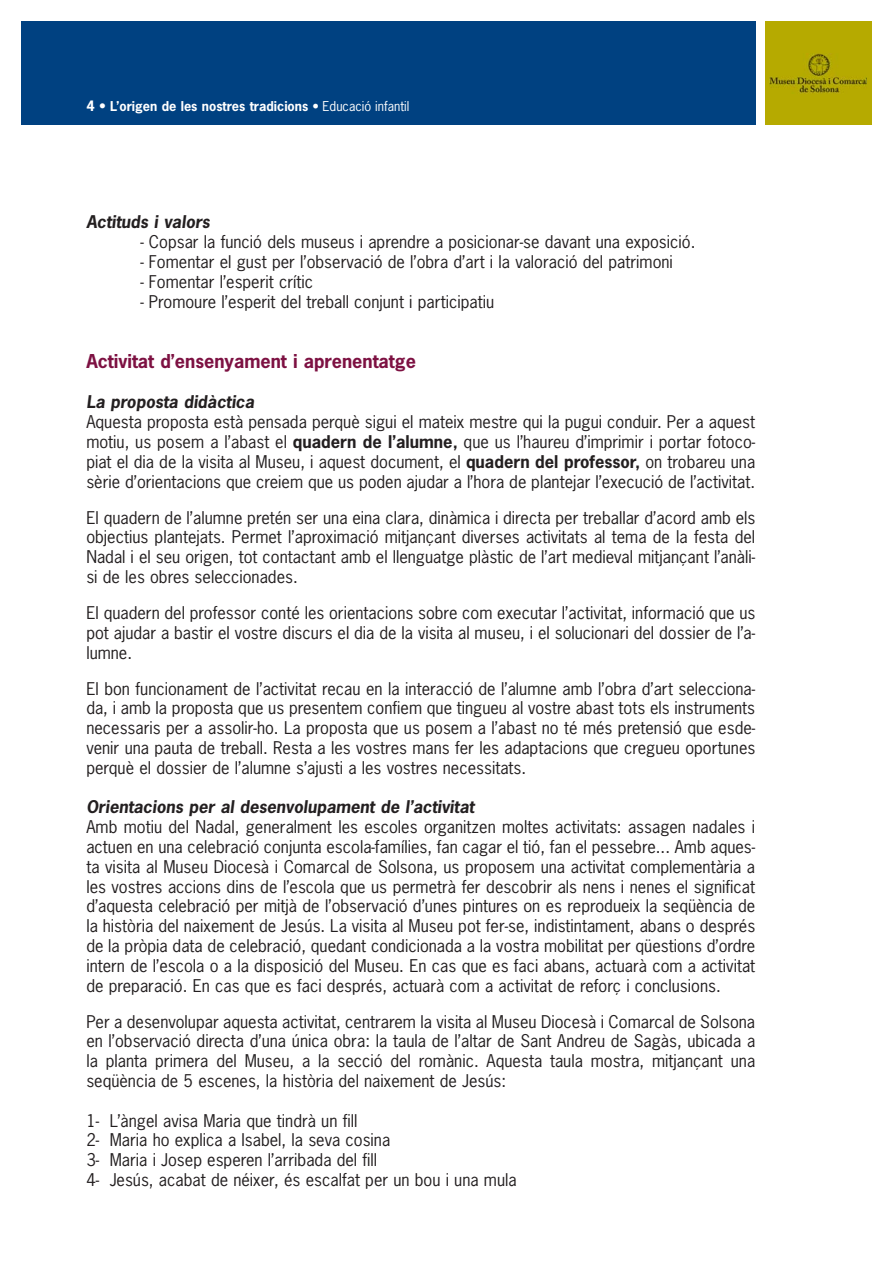
<style>
.page{position:relative;width:893px;height:1263px;background:#fff}
.page>*{position:absolute;margin:0;border:0;box-sizing:border-box;transform-origin:0 0}
.t1{font:700 18px "News Gothic Std";color:#7d1142}
.t2{font:16.5px/19.8px "News Gothic Std";color:#231f20;text-align:justify}
.t3{font:italic 700 16.5px "News Gothic Std";color:#231f20}
.t4{font:700 12.75px "News Gothic Std";color:#fff}
.s1{font-size:13.5px}
.s2{font-weight:400}
.s3{font-weight:700}
</style>
<div class="page">
<div style="left:21px;top:21px;width:735px;height:104px;background:#004181"></div>
<div style="left:765px;top:21px;width:107px;height:104px;background:#b6aa00"></div>
<img style="left:769px;top:53px;width:98px;height:41px">
<p class="t4" style="left:86px;top:101px;width:325px"><span class="s1">4 •</span> L’origen de les nostres tradicions • <span class="s2">Educació infantil</span></p>
<p class="t3" style="left:86px;top:216px;width:125px">Actituds i valors</p>
<p class="t2" style="left:140px;top:234px;width:557px">- Copsar la funció dels museus i aprendre a posicionar-se davant una exposició.</p>
<p class="t2" style="left:140px;top:253px;width:534px">- Fomentar el gust per l’observació de l’obra d’art i la valoració del patrimoni</p>
<p class="t2" style="left:140px;top:273px;width:174px">- Fomentar l’esperit crític</p>
<p class="t2" style="left:140px;top:293px;width:355px">- Promoure l’esperit del treball conjunt i participatiu</p>
<p class="t1" style="left:86px;top:354px;width:331px">Activitat d’ensenyament i aprenentatge</p>
<p class="t3" style="left:86px;top:396px;width:169px">La proposta didàctica</p>
<p class="t2" style="left:86px;top:414px;width:670px">Aquesta proposta està pensada perquè sigui el mateix mestre qui la pugui conduir. Per a aquest motiu, us posem a l’abast el <span class="s3">quadern de l’alumne,</span> que us l’haureu d’imprimir i portar fotoco&shy;piat el dia de la visita al Museu, i aquest document, el <span class="s3">quadern del professor,</span> on trobareu una sèrie d’orientacions que creiem que us poden ajudar a l’hora de plantejar l’execució de l’activitat.</p>
<p class="t2" style="left:86px;top:509px;width:670px">El quadern de l’alumne pretén ser una eina clara, dinàmica i directa per treballar d’acord amb els objectius plantejats. Permet l’aproximació mitjançant diverses activitats al tema de la festa del Nadal i el seu origen, tot contactant amb el llenguatge plàstic de l’art medieval mitjançant l’anàli&shy;si de les obres seleccionades.</p>
<p class="t2" style="left:86px;top:604px;width:670px">El quadern del professor conté les orientacions sobre com executar l’activitat, informació que us pot ajudar a bastir el vostre discurs el dia de la visita al museu, i el solucionari del dossier de l’a&shy;lumne.</p>
<p class="t2" style="left:86px;top:680px;width:670px">El bon funcionament de l’activitat recau en la interacció de l’alumne amb l’obra d’art selecciona&shy;da, i amb la proposta que us presentem confiem que tingueu al vostre abast tots els instruments necessaris per a assolir-ho. La proposta que us posem a l’abast no té més pretensió que esde&shy;venir una pauta de treball. Resta a les vostres mans fer les adaptacions que cregueu oportunes perquè el dossier de l’alumne s’ajusti a les vostres necessitats.</p>
<p class="t3" style="left:86px;top:801px;width:389px">Orientacions per al desenvolupament de l’activitat</p>
<p class="t2" style="left:86px;top:818px;width:670px">Amb motiu del Nadal, generalment les escoles organitzen moltes activitats: assagen nadales i actuen en una celebració conjunta escola-famílies, fan cagar el tió, fan el pessebre... Amb aques&shy;ta visita al Museu Diocesà i Comarcal de Solsona, us proposem una activitat complementària a les vostres accions dins de l’escola que us permetrà fer descobrir als nens i nenes el significat d’aquesta celebració per mitjà de l’observació d’unes pintures on es reprodueix la seqüència de la història del naixement de Jesús. La visita al Museu pot fer-se, indistintament, abans o després de la pròpia data de celebració, quedant condicionada a la vostra mobilitat per qüestions d’ordre intern de l’escola o a la disposició del Museu. En cas que es faci abans, actuarà com a activitat de preparació. En cas que es faci després, actuarà com a activitat de reforç i conclusions.</p>
<p class="t2" style="left:86px;top:1013px;width:670px">Per a desenvolupar aquesta activitat, centrarem la visita al Museu Diocesà i Comarcal de Solsona en l’observació directa d’una única obra: la taula de l’altar de Sant Andreu de Sagàs, ubicada a la planta primera del Museu, a la secció del romànic. Aquesta taula mostra, mitjançant una seqüència de 5 escenes, la història del naixement de Jesús:</p>
<p class="t2" style="left:86px;top:1112px;width:432px;text-align:left">1- L’àngel avisa Maria que tindrà un fill<br>2- Maria ho explica a Isabel, la seva cosina<br>3- Maria i Josep esperen l’arribada del fill<br>4- Jesús, acabat de néixer, és escalfat per un bou i una mula</p>
</div>
